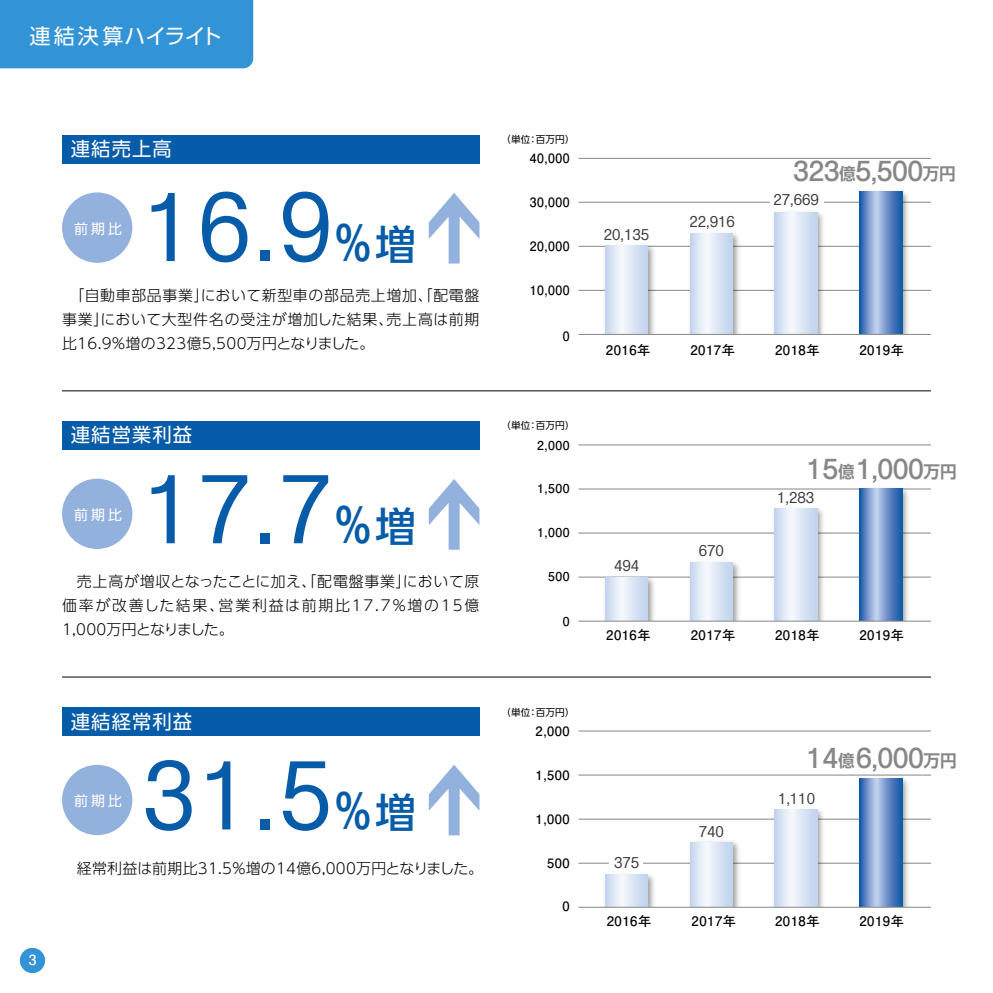
<style>
.page{position:relative;width:993px;height:993px;background:#fff}
.page>*{position:absolute;margin:0;border:0;box-sizing:border-box;transform-origin:0 0}
.t1{font:81.9px "Ntoday Std Regular KL";color:#065ca8}
.t2{font:24.15px "Ntoday Std Medium KL";letter-spacing:-.02em;color:#878788}
.t3{font:21px "UD Shin Go Pr 6";letter-spacing:.025em;color:#fff}
.t4{font:19.25px "UD Shin Go Pr 6";letter-spacing:.06em;color:#fff}
.t5{font:300 14.88px/23.6px "UD Shin Go Pr 6";letter-spacing:.025em;color:#000;text-align:justify}
.t6{font:700 14px "Futo Go B101 Pr 5";color:#fff}
.t7{font:13.83px "UD Shin Go Pr 6";letter-spacing:.22em;color:#fff}
.t8{font:700 13.12px "Futo Go B101 Pr 5";letter-spacing:.04em;color:#000}
.t9{font:13.12px "Ntoday Std Regular KL";color:#3f3d3c}
.t10{font:700 12.95px "Futo Go B101 Pro";letter-spacing:.04em;color:#000;scale:.95 1}
.t11{font:700 12.95px "Futo Go B101 Pro";letter-spacing:.04em;color:#000}
.t12{font:700 12.25px "Futo Go B101 Pro";letter-spacing:.04em;color:#000}
.t13{font:9.62px "UD Shin Go Pr 6";letter-spacing:.02em;color:#000}
.s1{font-family:"Ntoday Std Medium KL";font-size:44.1px}
.s2{font-family:"UD Shin Go Pr 6";font-weight:500;font-size:40.43px}
.s3{font-family:"UD Shin Go Pr 6 De";font-weight:700;font-size:16.62px}
</style>
<div class="page">
<hr style="left:62px;top:676px;width:868px;height:1px;background:#000">
<hr style="left:578px;top:818px;width:352px;height:1px;background:#878788">
<hr style="left:578px;top:862px;width:352px;height:1px;background:#878788">
<hr style="left:578px;top:774px;width:352px;height:1px;background:#878788">
<hr style="left:578px;top:730px;width:352px;height:1px;background:#878788">
<img style="left:854px;top:774px;width:58px;height:132px">
<svg style="left:859px;top:778px;width:42px;height:128px;background:#6b90c8"></svg>
<img style="left:769px;top:809px;width:58px;height:97px">
<svg style="left:774px;top:809px;width:43px;height:97px;background:#dae4f4"></svg>
<img style="left:684px;top:841px;width:58px;height:65px">
<svg style="left:690px;top:841px;width:42px;height:65px"></svg>
<img style="left:647px;top:874px;width:7px;height:32px">
<svg style="left:605px;top:874px;width:42px;height:32px"></svg>
<hr style="left:578px;top:532px;width:352px;height:1px;background:#878788">
<hr style="left:578px;top:576px;width:352px;height:1px;background:#878788">
<hr style="left:578px;top:488px;width:352px;height:1px;background:#878788">
<hr style="left:578px;top:444px;width:352px;height:1px;background:#878788">
<img style="left:854px;top:488px;width:58px;height:132px">
<svg style="left:859px;top:488px;width:42px;height:132px;background:#6b91c8"></svg>
<img style="left:769px;top:508px;width:58px;height:112px">
<svg style="left:774px;top:508px;width:43px;height:112px;background:#dae4f4"></svg>
<img style="left:684px;top:562px;width:58px;height:58px">
<svg style="left:690px;top:562px;width:42px;height:58px;background:#dbe5f4"></svg>
<img style="left:600px;top:576px;width:58px;height:44px">
<svg style="left:605px;top:577px;width:42px;height:43px"></svg>
<div style="left:20px;top:947px;width:25px;height:25px;background:#3294d6;border-radius:50%"></div>
<hr style="left:62px;top:390px;width:868px;height:1px;background:#000">
<div style="left:0;top:0;width:253px;height:68px;background:#3294d6"></div>
<div style="left:62px;top:135px;width:417px;height:29px;background:#065ca8"></div>
<svg style="left:428px;top:193px;width:51px;height:70px"></svg>
<div style="left:62px;top:192px;width:70px;height:71px;background:#93b1dd;border-radius:50%"></div>
<hr style="left:578px;top:246px;width:352px;height:1px;background:#878788">
<hr style="left:578px;top:290px;width:352px;height:1px;background:#878788">
<hr style="left:578px;top:202px;width:352px;height:1px;background:#878788">
<hr style="left:578px;top:158px;width:352px;height:1px;background:#878788">
<div style="left:770px;top:189px;width:53px;height:22px;background:#fff"></div>
<svg style="left:428px;top:479px;width:51px;height:70px"></svg>
<svg style="left:428px;top:765px;width:51px;height:70px"></svg>
<div style="left:62px;top:478px;width:70px;height:71px;background:#93b1dd;border-radius:50%"></div>
<div style="left:62px;top:421px;width:417px;height:28px;background:#065ca8"></div>
<div style="left:62px;top:764px;width:70px;height:70px;background:#93b1dd;border-radius:50%"></div>
<div style="left:62px;top:706px;width:417px;height:29px;background:#065ca8"></div>
<div style="left:608px;top:851px;width:34px;height:20px;background:#fff"></div>
<img style="left:854px;top:191px;width:58px;height:143px">
<svg style="left:859px;top:192px;width:42px;height:142px;background:#6b90c8"></svg>
<img style="left:769px;top:212px;width:58px;height:122px">
<svg style="left:774px;top:212px;width:43px;height:122px;background:#dae4f4"></svg>
<img style="left:684px;top:233px;width:58px;height:101px">
<svg style="left:690px;top:233px;width:42px;height:101px;background:#dbe5f4"></svg>
<img style="left:600px;top:245px;width:58px;height:89px">
<svg style="left:605px;top:245px;width:42px;height:89px"></svg>
<hr style="left:578px;top:620px;width:352px;height:1px;background:#878788">
<hr style="left:578px;top:906px;width:352px;height:1px;background:#878788">
<hr style="left:578px;top:334px;width:352px;height:1px;background:#878788">
<h3 class="t3" style="left:29px;top:19px;width:195px">連結決算ハイライト</h3>
<p class="t4" style="left:71px;top:133px;width:102px">連結売上高</p>
<h1 class="t1" style="left:143px;top:169px;width:275px">16.9<span class="s1">%</span><span class="s2">増</span></h1>
<p class="t7" style="left:74px;top:217px;width:49px">前期比</p>
<p class="t5" style="left:62px;top:283px;width:419px">　「自動車部品事業」において新型車の部品売上増加、「配電盤事業」において大型件名の受注が増加した結果、売上高は前期比16.9％増の323億5,500万円となりました。</p>
<p class="t4" style="left:71px;top:419px;width:123px">連結営業利益</p>
<p class="t7" style="left:74px;top:503px;width:49px">前期比</p>
<h1 class="t1" style="left:143px;top:451px;width:275px">17.7<span class="s1">%</span><span class="s2">増</span></h1>
<p class="t5" style="left:62px;top:569px;width:418px;text-indent:15px">売上高が増収となったことに加え、「配電盤事業」において原価率が改善した結果、営業利益は前期比17.7％増の15億1,000万円となりました。</p>
<p class="t4" style="left:71px;top:705px;width:123px">連結経常利益</p>
<p class="t7" style="left:74px;top:789px;width:49px">前期比</p>
<h1 class="t1" style="left:143px;top:737px;width:275px">31.5<span class="s1">%</span><span class="s2">増</span></h1>
<p class="t5" style="left:77px;top:855px;width:407px">経常利益は前期比31.5％増の14億6,000万円となりました。</p>
<p class="t6" style="left:29px;top:948px;width:9px">3</p>
<p class="t13" style="left:501px;top:132px;width:75px">（単位：百万円）</p>
<p class="t10" style="left:530px;top:147px;width:43px">40,000</p>
<p class="t10" style="left:530px;top:191px;width:43px">30,000</p>
<p class="t10" style="left:530px;top:235px;width:43px">20,000</p>
<p class="t10" style="left:530px;top:279px;width:43px">10,000</p>
<p class="t10" style="left:562px;top:325px;width:9px">0</p>
<p class="t13" style="left:501px;top:418px;width:75px">（単位：百万円）</p>
<p class="t12" style="left:537px;top:435px;width:34px">2,000</p>
<p class="t12" style="left:537px;top:478px;width:34px">1,500</p>
<p class="t12" style="left:537px;top:522px;width:34px">1,000</p>
<p class="t12" style="left:548px;top:566px;width:23px">500</p>
<p class="t12" style="left:562px;top:611px;width:8px">0</p>
<p class="t13" style="left:501px;top:703px;width:75px">（単位：百万円）</p>
<p class="t11" style="left:535px;top:720px;width:36px">2,000</p>
<p class="t11" style="left:535px;top:764px;width:36px">1,500</p>
<p class="t11" style="left:535px;top:808px;width:36px">1,000</p>
<p class="t11" style="left:547px;top:852px;width:24px">500</p>
<p class="t11" style="left:562px;top:895px;width:9px">0</p>
<h2 class="t2" style="left:792px;top:154px;width:164px">323<span class="s3">億</span>5,500<span class="s3">万円</span></h2>
<p class="t9" style="left:603px;top:225px;width:47px">20,135</p>
<p class="t9" style="left:689px;top:212px;width:47px">22,916</p>
<p class="t9" style="left:773px;top:191px;width:47px">27,669</p>
<p class="t8" style="left:605px;top:339px;width:46px">2016年</p>
<p class="t8" style="left:690px;top:339px;width:46px">2017年</p>
<p class="t8" style="left:774px;top:339px;width:46px">2018年</p>
<p class="t8" style="left:859px;top:339px;width:46px">2019年</p>
<h2 class="t2" style="left:806px;top:451px;width:152px">15<span class="s3">億</span>1,000<span class="s3">万円</span></h2>
<p class="t9" style="left:613px;top:556px;width:27px">494</p>
<p class="t9" style="left:698px;top:541px;width:27px">670</p>
<p class="t9" style="left:777px;top:488px;width:39px">1,283</p>
<p class="t8" style="left:606px;top:624px;width:46px">2016年</p>
<p class="t8" style="left:690px;top:624px;width:46px">2017年</p>
<p class="t8" style="left:774px;top:624px;width:46px">2018年</p>
<p class="t8" style="left:859px;top:624px;width:46px">2019年</p>
<h2 class="t2" style="left:806px;top:740px;width:152px">14<span class="s3">億</span>6,000<span class="s3">万円</span></h2>
<p class="t9" style="left:613px;top:853px;width:27px">375</p>
<p class="t9" style="left:698px;top:821px;width:27px">740</p>
<p class="t9" style="left:777px;top:788px;width:39px">1,110</p>
<p class="t8" style="left:606px;top:910px;width:46px">2016年</p>
<p class="t8" style="left:691px;top:910px;width:46px">2017年</p>
<p class="t8" style="left:774px;top:910px;width:46px">2018年</p>
<p class="t8" style="left:859px;top:910px;width:46px">2019年</p>
</div>
